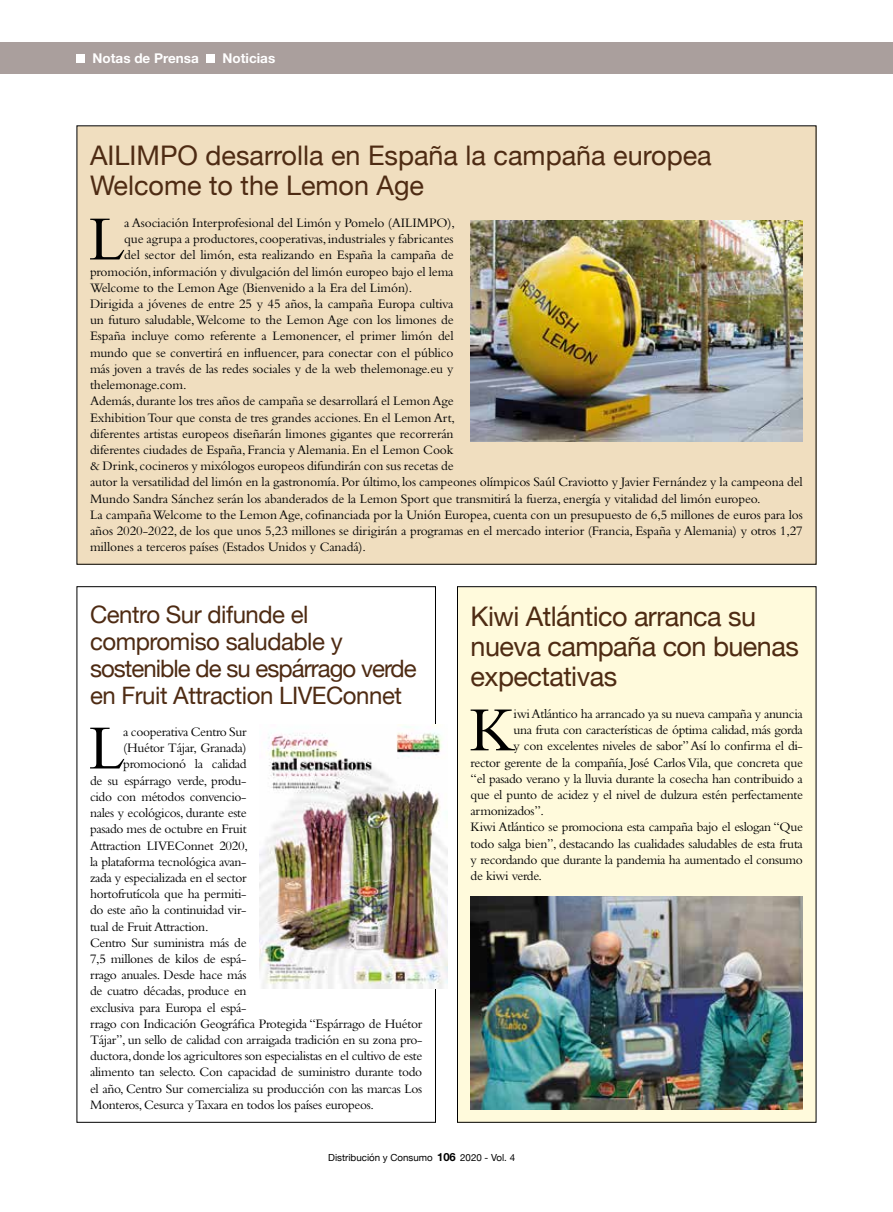
<style>
.page{position:relative;width:893px;height:1212px;background:#fff}
.page>*{position:absolute;margin:0;border:0;box-sizing:border-box;transform-origin:0 0}
.t1{font:65.55px "Bembo";color:#000}
.t2{font:27px/30px "Helvetica Neue";color:#4e2b13}
.t3{font:27px/30px "Helvetica Neue";letter-spacing:-.02em;color:#4e2b13}
.t4{font:24px/27px "Helvetica Neue";letter-spacing:-.02em;color:#4e2b13}
.t5{font:13.5px "Bembo";letter-spacing:-.025em;color:#000}
.t6{font:700 13.5px "Helvetica Neue LT Std";color:#fff}
.t7{font:9.75px "Helvetica Neue";color:#000}
.s1{font-family:"Helvetica Neue LT Std";font-weight:700;font-size:11.25px}
</style>
<div class="page">
<div style="left:77px;top:126px;width:739px;height:438px;background:#f0debf"></div>
<img style="left:471px;top:220px;width:332px;height:222px">
<div style="left:457px;top:587px;width:359px;height:535px;background:#fffadc"></div>
<img style="left:259px;top:724px;width:188px;height:264px">
<img style="left:471px;top:897px;width:332px;height:212px">
<div style="left:0;top:43px;width:893px;height:31px;background:#aa9f9d"></div>
<div style="left:77px;top:54px;width:8px;height:9px;background:#fff"></div>
<div style="left:206px;top:54px;width:9px;height:9px;background:#fff"></div>
<p class="t6" style="left:93px;top:50px;width:108px">Notas de Prensa</p>
<p class="t6" style="left:223px;top:50px;width:54px">Noticias</p>
<h2 class="t2" style="left:90px;top:142px;width:623px">AILIMPO desarrolla en España la campaña europea<br>Welcome to the Lemon Age</h2>
<h1 class="t1" style="left:89px;top:201px;width:38px">L</h1>
<p class="t5" style="left:124px;top:215px;width:332px">a Asociación Interprofesional del Limón y Pomelo (AILIMPO),</p>
<p class="t5" style="left:124px;top:231px;width:331px">que agrupa a productores, cooperativas, industriales y fabricantes</p>
<p class="t5" style="left:124px;top:247px;width:331px">del sector del limón, esta realizando en España la campaña de</p>
<p class="t5" style="left:90px;top:264px;width:365px">promoción, información y divulgación del limón europeo bajo el lema</p>
<p class="t5" style="left:90px;top:280px;width:324px">Welcome to the Lemon Age (Bienvenido a la Era del Limón).</p>
<p class="t5" style="left:90px;top:296px;width:365px">Dirigida a jóvenes de entre 25 y 45 años, la campaña Europa cultiva</p>
<p class="t5" style="left:90px;top:312px;width:365px">un futuro saludable, Welcome to the Lemon Age con los limones de</p>
<p class="t5" style="left:90px;top:328px;width:365px">España incluye como referente a Lemonencer, el primer limón del</p>
<p class="t5" style="left:90px;top:345px;width:365px">mundo que se convertirá en influencer, para conectar con el público</p>
<p class="t5" style="left:90px;top:361px;width:365px">más joven a través de las redes sociales y de la web thelemonage.eu y</p>
<p class="t5" style="left:90px;top:377px;width:98px">thelemonage.com.</p>
<p class="t5" style="left:90px;top:393px;width:365px">Además, durante los tres años de campaña se desarrollará el Lemon Age</p>
<p class="t5" style="left:90px;top:409px;width:366px">Exhibition Tour que consta de tres grandes acciones. En el Lemon Art,</p>
<p class="t5" style="left:90px;top:426px;width:365px">diferentes artistas europeos diseñarán limones gigantes que recorrerán</p>
<p class="t5" style="left:90px;top:442px;width:365px">diferentes ciudades de España, Francia y Alemania. En el Lemon Cook</p>
<p class="t5" style="left:90px;top:458px;width:365px">&amp; Drink, cocineros y mixólogos europeos difundirán con sus recetas de</p>
<p class="t5" style="left:90px;top:474px;width:714px">autor la versatilidad del limón en la gastronomía. Por último, los campeones olímpicos Saúl Craviotto y Javier Fernández y la campeona del</p>
<p class="t5" style="left:90px;top:490px;width:672px">Mundo Sandra Sánchez serán los abanderados de la Lemon Sport que transmitirá la fuerza, energía y vitalidad del limón europeo.</p>
<p class="t5" style="left:90px;top:507px;width:714px">La campaña Welcome to the Lemon Age, cofinanciada por la Unión Europea, cuenta con un presupuesto de 6,5 millones de euros para los</p>
<p class="t5" style="left:90px;top:523px;width:714px">años 2020-2022, de los que unos 5,23 millones se dirigirán a programas en el mercado interior (Francia, España y Alemania) y otros 1,27</p>
<p class="t5" style="left:90px;top:539px;width:277px">millones a terceros países (Estados Unidos y Canadá).</p>
<h3 class="t4" style="left:90px;top:602px;width:328px">Centro Sur difunde el compromiso saludable y sostenible de su espárrago verde en Fruit Attraction LIVEConnet</h3>
<h1 class="t1" style="left:89px;top:710px;width:38px">L</h1>
<p class="t5" style="left:123px;top:724px;width:125px">a cooperativa Centro Sur</p>
<p class="t5" style="left:123px;top:740px;width:125px">(Huétor Tájar, Granada)</p>
<p class="t5" style="left:123px;top:756px;width:125px">promocionó la calidad</p>
<p class="t5" style="left:90px;top:772px;width:158px">de su espárrago verde, produ-</p>
<p class="t5" style="left:90px;top:789px;width:158px">cido con métodos convencio-</p>
<p class="t5" style="left:90px;top:805px;width:158px">nales y ecológicos, durante este</p>
<p class="t5" style="left:90px;top:821px;width:158px">pasado mes de octubre en Fruit</p>
<p class="t5" style="left:90px;top:837px;width:159px">Attraction LIVEConnet 2020,</p>
<p class="t5" style="left:90px;top:853px;width:158px">la plataforma tecnológica avan-</p>
<p class="t5" style="left:90px;top:870px;width:158px">zada y especializada en el sector</p>
<p class="t5" style="left:90px;top:886px;width:158px">hortofrutícola que ha permiti-</p>
<p class="t5" style="left:90px;top:902px;width:158px">do este año la continuidad vir-</p>
<p class="t5" style="left:90px;top:918px;width:120px">tual de Fruit Attraction.</p>
<p class="t5" style="left:90px;top:934px;width:158px">Centro Sur suministra más de</p>
<p class="t5" style="left:90px;top:951px;width:158px">7,5 millones de kilos de espá-</p>
<p class="t5" style="left:90px;top:967px;width:158px">rrago anuales. Desde hace más</p>
<p class="t5" style="left:90px;top:983px;width:158px">de cuatro décadas, produce en</p>
<p class="t5" style="left:90px;top:999px;width:158px">exclusiva para Europa el espá-</p>
<p class="t5" style="left:90px;top:1015px;width:334px">rrago con Indicación Geográfica Protegida “Espárrago de Huétor</p>
<p class="t5" style="left:90px;top:1032px;width:334px">Tájar”, un sello de calidad con arraigada tradición en su zona pro-</p>
<p class="t5" style="left:90px;top:1048px;width:334px">ductora, donde los agricultores son especialistas en el cultivo de este</p>
<p class="t5" style="left:90px;top:1064px;width:334px">alimento tan selecto. Con capacidad de suministro durante todo</p>
<p class="t5" style="left:90px;top:1080px;width:334px">el año, Centro Sur comercializa su producción con las marcas Los</p>
<p class="t5" style="left:90px;top:1096px;width:285px">Monteros, Cesurca y Taxara en todos los países europeos.</p>
<h2 class="t3" style="left:471px;top:602px;width:330px">Kiwi Atlántico arranca su nueva campaña con buenas expectativas</h2>
<h1 class="t1" style="left:469px;top:691px;width:47px">K</h1>
<p class="t5" style="left:513px;top:706px;width:291px">iwi Atlántico ha arrancado ya su nueva campaña y anuncia</p>
<p class="t5" style="left:513px;top:722px;width:291px">una fruta con características de óptima calidad, más gorda</p>
<p class="t5" style="left:513px;top:738px;width:291px">y con excelentes niveles de sabor” Así lo confirma el di-</p>
<p class="t5" style="left:471px;top:754px;width:334px">rector gerente de la compañía, José Carlos Vila, que concreta que</p>
<p class="t5" style="left:471px;top:771px;width:334px">“el pasado verano y la lluvia durante la cosecha han contribuido a</p>
<p class="t5" style="left:471px;top:787px;width:334px">que el punto de acidez y el nivel de dulzura estén perfectamente</p>
<p class="t5" style="left:471px;top:803px;width:75px">armonizados”.</p>
<p class="t5" style="left:471px;top:819px;width:334px">Kiwi Atlántico se promociona esta campaña bajo el eslogan “Que</p>
<p class="t5" style="left:471px;top:835px;width:334px">todo salga bien”, destacando las cualidades saludables de esta fruta</p>
<p class="t5" style="left:471px;top:852px;width:334px">y recordando que durante la pandemia ha aumentado el consumo</p>
<p class="t5" style="left:471px;top:868px;width:73px">de kiwi verde.</p>
<p class="t7" style="left:328px;top:1150px;width:188px">Distribución y Consumo <span class="s1">106</span> 2020 - Vol. 4</p>
</div>
